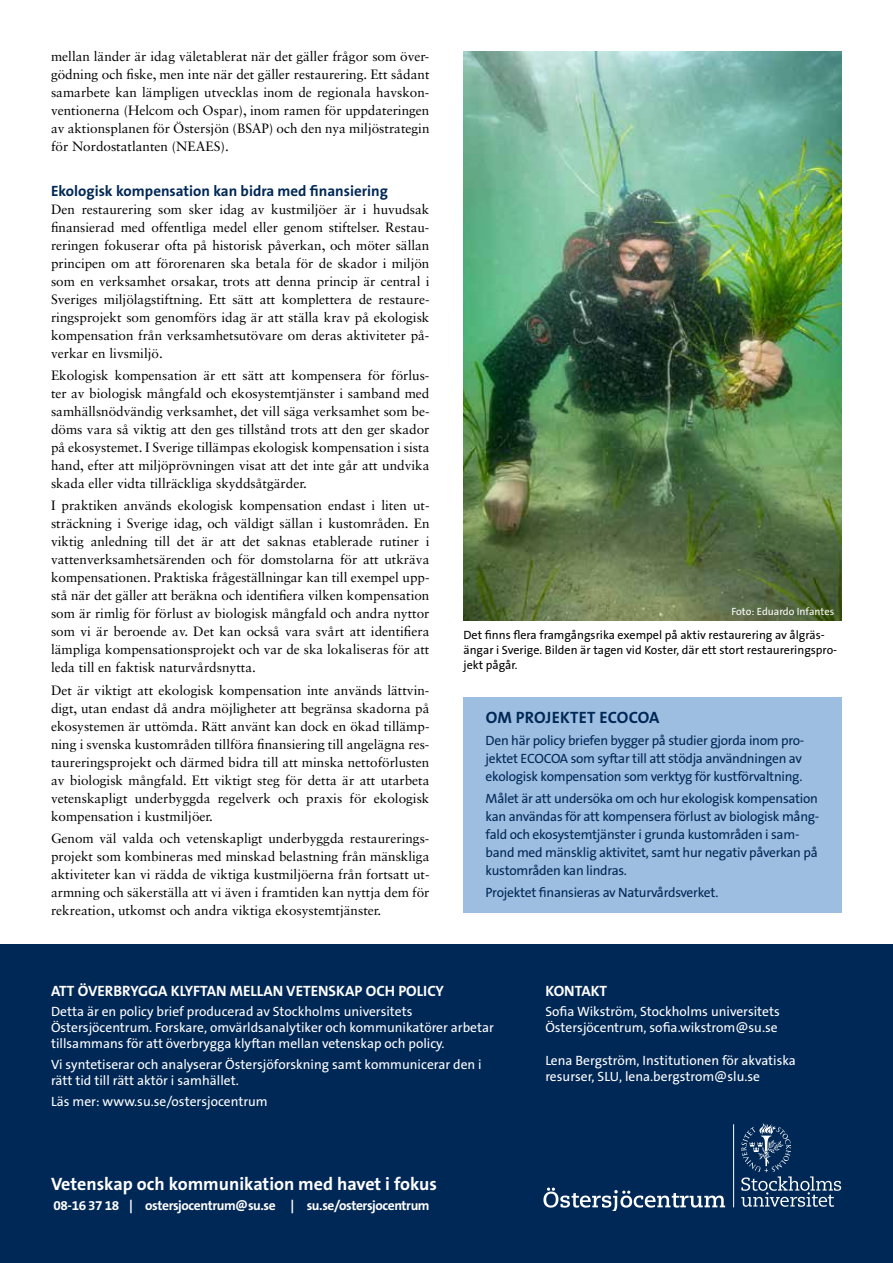
<style>
.page{position:relative;width:893px;height:1263px;background:#fff}
.page>*{position:absolute;margin:0;border:0;box-sizing:border-box;transform-origin:0 0}
.t1{font:700 18px "The Sans B W7";color:#fff}
.t2{font:700 16.5px "The Sans B W7";letter-spacing:.01em;color:#002856}
.t3{font:700 15px "The Sans B W7";color:#fff}
.t4{font:700 15px "The Sans B W7";color:#002856}
.t5{font:13.5px/18px "Sabon LT Std";color:#000;text-align:justify}
.t6{font:13.5px/16.2px "The Sans B W5 Plain";color:#fff}
.t7{font:13.5px/18px "The Sans B W5 Plain";letter-spacing:-.02em;color:#002856}
.t8{font:700 13.5px "The Sans B W7";letter-spacing:-.03em;color:#fff}
.t9{font:12px/15px "The Sans B W5 Plain";color:#000}
.t10{font:10.5px "The Sans B W5 Plain";color:#fff}
</style>
<div class="page">
<div style="left:0;top:944px;width:893px;height:319px;background:#002856"></div>
<hr style="left:733px;top:1124px;width:1px;height:83px;background:#fff">
<svg style="left:543px;top:1187px;width:182px;height:23px"></svg>
<svg style="left:741px;top:1123px;width:100px;height:84px"></svg>
<div style="left:463px;top:697px;width:379px;height:216px;background:#9ebee1"></div>
<img style="left:463px;top:51px;width:379px;height:570px">
<p class="t5" style="left:51px;top:48px;width:380px">mellan länder är idag väletablerat när det gäller frågor som över&shy;gödning och fiske, men inte när det gäller restaurering. Ett sådant samarbete kan lämpligen utvecklas inom de regionala havskon&shy;ventionerna (Helcom och Ospar), inom ramen för uppdateringen av aktionsplanen för Östersjön (BSAP) och den nya miljöstrategin för Nordostatlanten (NEAES).</p>
<p class="t4" style="left:51px;top:181px;width:338px">Ekologisk kompensation kan bidra med finansiering</p>
<p class="t5" style="left:51px;top:200px;width:380px">Den restaurering som sker idag av kustmiljöer är i huvudsak finansierad med offentliga medel eller genom stiftelser. Restau&shy;reringen fokuserar ofta på historisk påverkan, och möter sällan principen om att förorenaren ska betala för de skador i miljön som en verksamhet orsakar, trots att denna princip är central i Sveriges miljölagstiftning. Ett sätt att komplettera de restaure&shy;ringsprojekt som genomförs idag är att ställa krav på ekologisk kompensation från verksamhetsutövare om deras aktiviteter på&shy;verkar en livsmiljö.</p>
<p class="t5" style="left:51px;top:366px;width:380px">Ekologisk kompensation är ett sätt att kompensera för förlus&shy;ter av biologisk mångfald och ekosystemtjänster i samband med samhällsnödvändig verksamhet, det vill säga verksamhet som be&shy;döms vara så viktig att den ges tillstånd trots att den ger skador på ekosystemet. I Sverige tillämpas ekologisk kompensation i sista hand, efter att miljöprövningen visat att det inte går att undvika skada eller vidta tillräckliga skyddsåtgärder.</p>
<p class="t5" style="left:51px;top:496px;width:380px">I praktiken används ekologisk kompensation endast i liten ut&shy;sträckning i Sverige idag, och väldigt sällan i kustområden. En viktig anledning till det är att det saknas etablerade rutiner i vattenverksamhetsärenden och för domstolarna för att utkräva kompensationen. Praktiska frågeställningar kan till exempel upp&shy;stå när det gäller att beräkna och identifiera vilken kompensation som är rimlig för förlust av biologisk mångfald och andra nyttor som vi är beroende av. Det kan också vara svårt att identifiera lämpliga kompensationsprojekt och var de ska lokaliseras för att leda till en faktisk naturvårdsnytta.</p>
<p class="t5" style="left:51px;top:681px;width:380px">Det är viktigt att ekologisk kompensation inte används lättvin&shy;digt, utan endast då andra möjligheter att begränsa skadorna på ekosystemen är uttömda. Rätt använt kan dock en ökad tillämp&shy;ning i svenska kustområden tillföra finansiering till angelägna res&shy;taureringsprojekt och därmed bidra till att minska nettoförlusten av biologisk mångfald. Ett viktigt steg för detta är att utarbeta vetenskapligt underbyggda regelverk och praxis för ekologisk kompensation i kustmiljöer.</p>
<p class="t5" style="left:51px;top:829px;width:380px">Genom väl valda och vetenskapligt underbyggda restaurerings&shy;projekt som kombineras med minskad belastning från mänskliga aktiviteter kan vi rädda de viktiga kustmiljöerna från fortsatt ut&shy;armning och säkerställa att vi även i framtiden kan nyttja dem för rekreation, utkomst och andra viktiga ekosystemtjänster.</p>
<p class="t10" style="left:731px;top:605px;width:104px">Foto: Eduardo Infantes</p>
<p class="t9" style="left:463px;top:628px;width:375px">Det finns flera framgångsrika exempel på aktiv restaurering av ålgräs&shy;ängar i Sverige. Bilden är tagen vid Koster, där ett stort restaureringspro&shy;jekt pågår.</p>
<p class="t2" style="left:486px;top:707px;width:175px">OM PROJEKTET ECOCOA</p>
<p class="t7" style="left:486px;top:731px;width:320px">Den här policy briefen bygger på studier gjorda inom pro&shy;jektet ECOCOA som syftar till att stödja användningen av ekologisk kompensation som verktyg för kustförvaltning.</p>
<p class="t7" style="left:486px;top:790px;width:335px">Målet är att undersöka om och hur ekologisk kompensation kan användas för att kompensera förlust av biologisk mång&shy;fald och ekosystemtjänster i grunda kustområden i sam&shy;band med mänsklig aktivitet, samt hur negativ påverkan på kustområden kan lindras.</p>
<p class="t7" style="left:486px;top:884px;width:234px">Projektet finansieras av Naturvårdsverket.</p>
<p class="t3" style="left:51px;top:981px;width:394px">ATT ÖVERBRYGGA KLYFTAN MELLAN VETENSKAP OCH POLICY</p>
<p class="t6" style="left:51px;top:1003px;width:444px">Detta är en policy brief producerad av Stockholms universitets<br>Östersjöcentrum. Forskare, omvärldsanalytiker och kommunikatörer arbetar tillsammans för att överbrygga klyftan mellan vetenskap och policy.</p>
<p class="t6" style="left:51px;top:1056px;width:432px">Vi syntetiserar och analyserar Östersjöforskning samt kommunicerar den i rätt tid till rätt aktör i samhället.</p>
<p class="t6" style="left:51px;top:1093px;width:218px">Läs mer: www.su.se/ostersjocentrum</p>
<h1 class="t1" style="left:51px;top:1173px;width:387px">Vetenskap och kommunikation med havet i fokus</h1>
<p class="t8" style="left:54px;top:1196px;width:378px">08-16 37 18 | ostersjocentrum@su.se | su.se/ostersjocentrum</p>
<p class="t3" style="left:545px;top:981px;width:63px">KONTAKT</p>
<p class="t6" style="left:545px;top:1003px;width:236px">Sofia Wikström, Stockholms universitets<br>Östersjöcentrum, sofia.wikstrom@su.se</p>
<p class="t6" style="left:545px;top:1052px;width:252px">Lena Bergström, Institutionen för akvatiska resurser, SLU, lena.bergstrom@slu.se</p>
</div>
